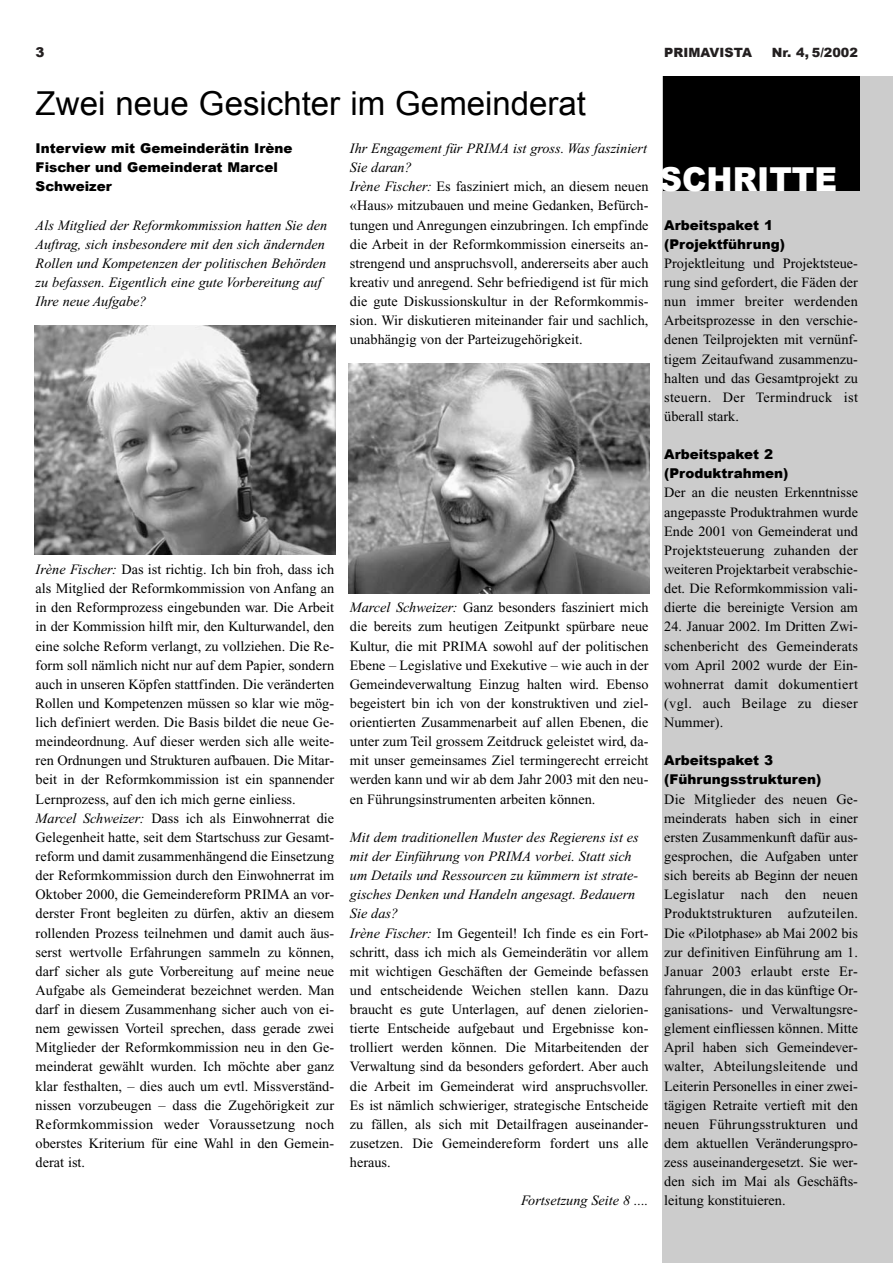
<style>
.page{position:relative;width:893px;height:1263px;background:#fff}
.page>*{position:absolute;margin:0;border:0;box-sizing:border-box;transform-origin:0 0}
.t1{font:33px "Arial";color:#000}
.t2{font:900 33px "Arial";color:#fff;scale:.95 1}
.t3{font:14.25px/19.2px "Times New Roman";color:#000;text-align:justify}
.t4{font:italic 14.25px/19.2px "Times New Roman";color:#000}
.t5{font:900 13.5px/19.2px "Arial";color:#000}
.t6{font:900 13.5px "Arial";color:#231f20}
.t7{font:900 12.75px "Arial";color:#231f20}
.s1{font-style:italic}
</style>
<div class="page">
<div style="left:662px;top:77px;width:230px;height:1186px;background:#ccc"></div>
<div style="left:662px;top:77px;width:197px;height:114px;background:#000"></div>
<img style="left:34px;top:325px;width:302px;height:230px">
<img style="left:348px;top:364px;width:302px;height:229px">
<p class="t6" style="left:36px;top:43px;width:11px">3</p>
<p class="t7" style="left:664px;top:43px;width:89px">PRIMAVISTA</p>
<p class="t7" style="left:772px;top:43px;width:88px">Nr. 4, 5/2002</p>
<h1 class="t1" style="left:36px;top:85px;width:552px">Zwei neue Gesichter im Gemeinderat</h1>
<p class="t5" style="left:36px;top:138px;width:258px">Interview mit Gemeinderätin Irène<br>Fischer und Gemeinderat Marcel<br>Schweizer</p>
<p class="t4" style="left:36px;top:217px;width:293px">Als Mitglied der Reformkommission hatten Sie den Auftrag, sich insbesondere mit den sich ändernden Rollen und Kompetenzen der politischen Behörden zu befassen. Eigentlich eine gute Vorbereitung auf Ihre neue Aufgabe?</p>
<p class="t3" style="left:350px;top:140px;width:300px;text-align:left"><span class="s1">Ihr Engagement für PRIMA ist gross. Was fasziniert Sie daran?<br>Irène Fischer:</span> Es fasziniert mich, an diesem neuen «Haus» mitzubauen und meine Gedanken, Befürch&shy;tungen und Anregungen einzubringen. Ich empfinde die Arbeit in der Reformkommission einerseits an&shy;strengend und anspruchsvoll, andererseits aber auch kreativ und anregend. Sehr befriedigend ist für mich die gute Diskussionskultur in der Reformkommis&shy;sion. Wir diskutieren miteinander fair und sachlich, unabhängig von der Parteizugehörigkeit.</p>
<p class="t3" style="left:36px;top:561px;width:300px;text-align:left"><span class="s1">Irène Fischer:</span> Das ist richtig. Ich bin froh, dass ich als Mitglied der Reformkommission von Anfang an in den Reformprozess eingebunden war. Die Arbeit in der Kommission hilft mir, den Kulturwandel, den eine solche Reform verlangt, zu vollziehen. Die Re&shy;form soll nämlich nicht nur auf dem Papier, sondern auch in unseren Köpfen stattfinden. Die veränderten Rollen und Kompetenzen müssen so klar wie mög&shy;lich definiert werden. Die Basis bildet die neue Ge&shy;meindeordnung. Auf dieser werden sich alle weite&shy;ren Ordnungen und Strukturen aufbauen. Die Mitar&shy;beit in der Reformkommission ist ein spannender Lernprozess, auf den ich mich gerne einliess.<br><span class="s1">Marcel Schweizer:</span> Dass ich als Einwohnerrat die Gelegenheit hatte, seit dem Startschuss zur Gesamt&shy;reform und damit zusammenhängend die Einsetzung der Reformkommission durch den Einwohnerrat im Oktober 2000, die Gemeindereform PRIMA an vor&shy;derster Front begleiten zu dürfen, aktiv an diesem rollenden Prozess teilnehmen und damit auch äus&shy;serst wertvolle Erfahrungen sammeln zu können, darf sicher als gute Vorbereitung auf meine neue Aufgabe als Gemeinderat bezeichnet werden. Man darf in diesem Zusammenhang sicher auch von ei&shy;nem gewissen Vorteil sprechen, dass gerade zwei Mitglieder der Reformkommission neu in den Ge&shy;meinderat gewählt wurden. Ich möchte aber ganz klar festhalten, – dies auch um evtl. Missverständ&shy;nissen vorzubeugen – dass die Zugehörigkeit zur Reformkommission weder Voraussetzung noch oberstes Kriterium für eine Wahl in den Gemein&shy;derat ist.</p>
<p class="t3" style="left:350px;top:599px;width:300px"><span class="s1">Marcel Schweizer:</span> Ganz besonders fasziniert mich die bereits zum heutigen Zeitpunkt spürbare neue Kultur, die mit PRIMA sowohl auf der politischen Ebene – Legislative und Exekutive – wie auch in der Gemeindeverwaltung Einzug halten wird. Ebenso begeistert bin ich von der konstruktiven und ziel&shy;orientierten Zusammenarbeit auf allen Ebenen, die unter zum Teil grossem Zeitdruck geleistet wird, da&shy;mit unser gemeinsames Ziel termingerecht erreicht werden kann und wir ab dem Jahr 2003 mit den neu&shy;en Führungsinstrumenten arbeiten können.</p>
<p class="t3" style="left:350px;top:829px;width:300px;text-align:left"><span class="s1">Mit dem traditionellen Muster des Regierens ist es mit der Einführung von PRIMA vorbei. Statt sich um Details und Ressourcen zu kümmern ist strate&shy;gisches Denken und Handeln angesagt. Bedauern Sie das?<br>Irène Fischer:</span> Im Gegenteil! Ich finde es ein Fort&shy;schritt, dass ich mich als Gemeinderätin vor allem mit wichtigen Geschäften der Gemeinde befassen und entscheidende Weichen stellen kann. Dazu braucht es gute Unterlagen, auf denen zielorien&shy;tierte Entscheide aufgebaut und Ergebnisse kon&shy;trolliert werden können. Die Mitarbeitenden der Verwaltung sind da besonders gefordert. Aber auch die Arbeit im Gemeinderat wird anspruchsvoller.<br>Es ist nämlich schwieriger, strategische Entscheide zu fällen, als sich mit Detailfragen auseinander&shy;zusetzen. Die Gemeindereform fordert uns alle heraus.</p>
<p class="t4" style="left:521px;top:1192px;width:129px">Fortsetzung Seite 8 ....</p>
<h1 class="t2" style="left:659px;top:155px;width:188px">SCHRITTE</h1>
<p class="t5" style="left:664px;top:215px;width:122px">Arbeitspaket 1 (Projektführung)</p>
<p class="t3" style="left:664px;top:255px;width:195px">Projektleitung und Projektsteue&shy;rung sind gefordert, die Fäden der nun immer breiter werdenden Arbeitsprozesse in den verschie&shy;denen Teilprojekten mit vernünf&shy;tigem Zeitaufwand zusammenzu&shy;halten und das Gesamtprojekt zu steuern. Der Termindruck ist überall stark.</p>
<p class="t5" style="left:664px;top:444px;width:126px">Arbeitspaket 2 (Produktrahmen)</p>
<p class="t3" style="left:664px;top:484px;width:195px">Der an die neusten Erkenntnisse angepasste Produktrahmen wurde Ende 2001 von Gemeinderat und Projektsteuerung zuhanden der weiteren Projektarbeit verabschie&shy;det. Die Reformkommission vali&shy;dierte die bereinigte Version am</p>
<p class="t3" style="left:664px;top:618px;width:195px">24. Januar 2002. Im Dritten Zwi&shy;schenbericht des Gemeinderats vom April 2002 wurde der Ein&shy;wohnerrat damit dokumentiert (vgl. auch Beilage zu dieser Nummer).</p>
<p class="t5" style="left:664px;top:750px;width:159px">Arbeitspaket 3 (Führungsstrukturen)</p>
<p class="t3" style="left:664px;top:791px;width:195px">Die Mitglieder des neuen Ge&shy;meinderats haben sich in einer ersten Zusammenkunft dafür aus&shy;gesprochen, die Aufgaben unter sich bereits ab Beginn der neuen Legislatur nach den neuen Produktstrukturen aufzuteilen.<br>Die «Pilotphase» ab Mai 2002 bis zur definitiven Einführung am 1.<br>Januar 2003 erlaubt erste Er&shy;fahrungen, die in das künftige Or&shy;ganisations- und Verwaltungsre&shy;glement einfliessen können. Mitte April haben sich Gemeindever&shy;walter, Abteilungsleitende und Leiterin Personelles in einer zwei&shy;tägigen Retraite vertieft mit den neuen Führungsstrukturen und dem aktuellen Veränderungspro&shy;zess auseinandergesetzt. Sie wer&shy;den sich im Mai als Geschäfts&shy;leitung konstituieren.</p>
</div>
